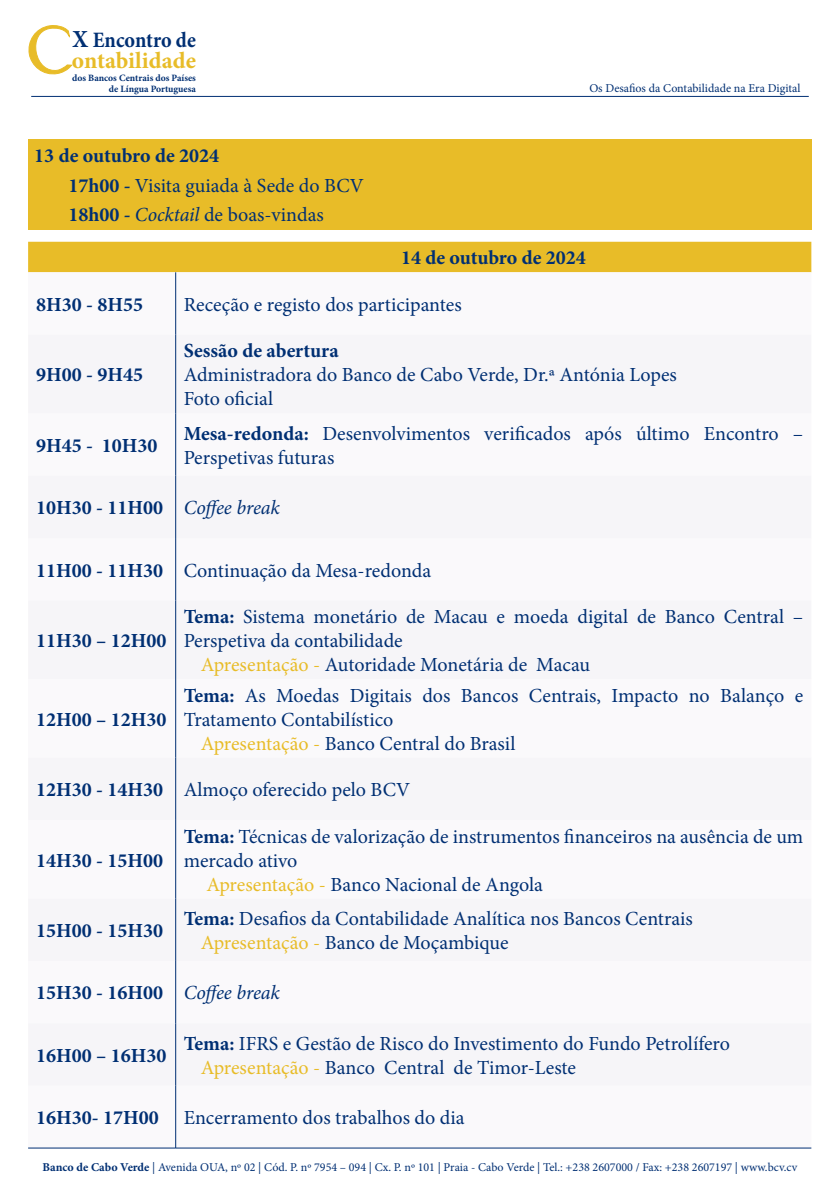
<style>
.page{position:relative;width:840px;height:1191px;background:#fff}
.page>*{position:absolute;margin:0;border:0;box-sizing:border-box;transform-origin:0 0}
.t1{font:700 23.4px "Minion Pro";color:#e8bc28}
.t2{font:700 22px "Minion Pro";letter-spacing:-.005em;color:#002f73;scale:.92 1}
.t3{font:20px/24px "Minion Pro";color:#002f73}
.t4{font:700 20px "Minion Pro";color:#002f73}
.t5{font:12px "Minion Pro";color:#002f73}
.t6{font:700 9.6px/11.6px "Minion Pro";color:#002f73;text-align:right}
.s1{font-size:24.6px}
.s2{font-weight:700}
.s3{font-style:italic}
.s4{font-weight:400;font-style:italic}
.s5{color:#e8bc28}
</style>
<div class="page">
<div style="left:29px;top:139px;width:782px;height:91px;background:#e8bc28"></div>
<div style="left:28px;top:242px;width:782px;height:30px;background:#e8bc28"></div>
<hr style="left:175px;top:272px;width:1px;height:63px;background:#002f73">
<hr style="left:175px;top:335px;width:1px;height:78px;background:#002f73">
<hr style="left:175px;top:413px;width:1px;height:62px;background:#002f73">
<hr style="left:175px;top:475px;width:1px;height:63px;background:#002f73">
<hr style="left:175px;top:538px;width:1px;height:62px;background:#002f73">
<hr style="left:175px;top:600px;width:1px;height:79px;background:#002f73">
<hr style="left:175px;top:679px;width:1px;height:78px;background:#002f73">
<hr style="left:175px;top:757px;width:1px;height:63px;background:#002f73">
<hr style="left:175px;top:820px;width:1px;height:78px;background:#002f73">
<hr style="left:175px;top:898px;width:1px;height:63px;background:#002f73">
<hr style="left:175px;top:961px;width:1px;height:62px;background:#002f73">
<hr style="left:175px;top:1023px;width:1px;height:62px;background:#002f73">
<hr style="left:175px;top:1085px;width:1px;height:63px;background:#002f73">
<hr style="left:28px;top:1147px;width:147px;height:1px;background:#002f73">
<hr style="left:175px;top:1147px;width:635px;height:1px;background:#002f73">
<svg style="left:28px;top:25px;width:44px;height:50px"></svg>
<hr style="left:31px;top:96px;width:777px;height:1px;background:#002f73">
<p class="t2" style="left:72px;top:24px;width:136px"><span class="s1">X</span> Encontro de</p>
<p class="t6" style="left:72px;top:72px;width:125px">dos Bancos Centrais dos Países de Língua Portuguesa</p>
<p class="t5" style="left:589px;top:80px;width:212px">Os Desafios da Contabilidade na Era Digital</p>
<p class="t1" style="left:72px;top:44px;width:125px">ontabilidade</p>
<p class="t3" style="left:68px;top:141px;width:297px;line-height:29.2px;text-indent:-34px"><span class="s2">13 de outubro de 2024<br>17h00 -</span> Visita guiada à Sede do BCV<br><span class="s2">18h00 -</span> <span class="s3">Cocktail</span> de boas-vindas</p>
<p class="t4" style="left:401px;top:244px;width:186px">14 de outubro de 2024</p>
<p class="t4" style="left:36px;top:290px;width:108px">8H30 - 8H55</p>
<p class="t3" style="left:183px;top:292px;width:279px">Receção e registo dos participantes</p>
<p class="t4" style="left:36px;top:361px;width:108px">9H00 - 9H45</p>
<p class="t4" style="left:183px;top:337px;width:156px">Sessão de abertura</p>
<p class="t3" style="left:183px;top:363px;width:494px">Administradora do Banco de Cabo Verde, Dr.ª Antónia Lopes<br>Foto oficial</p>
<p class="t3" style="left:183px;top:421px;width:620px"><span class="s2">Mesa-redonda:</span> Desenvolvimentos verificados após último Encontro –<br>Perspetivas futuras</p>
<p class="t4" style="left:36px;top:493px;width:245px">10H30 - 11H00 <span class="s4">Coffee break</span></p>
<p class="t4" style="left:36px;top:431px;width:123px">9H45 - 10H30</p>
<p class="t3" style="left:36px;top:558px;width:396px"><span class="s2">11H00 - 11H30</span> Continuação da Mesa-redonda</p>
<p class="t4" style="left:36px;top:626px;width:132px">11H30 – 12H00</p>
<p class="t3" style="left:183px;top:604px;width:620px"><span class="s2">Tema:</span> Sistema monetário de Macau e moeda digital de Banco Central –</p>
<p class="t3" style="left:183px;top:628px;width:220px">Perspetiva da contabilidade</p>
<p class="t3" style="left:200px;top:652px;width:390px"><span class="s5">Apresentação -</span> Autoridade Monetária de Macau</p>
<p class="t3" style="left:183px;top:683px;width:620px"><span class="s2">Tema:</span> As Moedas Digitais dos Bancos Centrais, Impacto no Balanço e</p>
<p class="t3" style="left:183px;top:707px;width:211px">Tratamento Contabilístico</p>
<p class="t3" style="left:200px;top:731px;width:316px"><span class="s5">Apresentação -</span> Banco Central do Brasil</p>
<p class="t3" style="left:36px;top:777px;width:375px"><span class="s2">12H30 - 14H30</span> Almoço oferecido pelo BCV</p>
<p class="t4" style="left:36px;top:705px;width:132px">12H00 – 12H30</p>
<p class="t4" style="left:36px;top:846px;width:128px">14H30 - 15H00</p>
<p class="t3" style="left:183px;top:824px;width:620px"><span class="s2">Tema:</span> Técnicas de valorização de instrumentos financeiros na ausência de um</p>
<p class="t3" style="left:183px;top:848px;width:115px">mercado ativo</p>
<p class="t3" style="left:206px;top:872px;width:338px"><span class="s5">Apresentação -</span> Banco Nacional de Angola</p>
<p class="t3" style="left:200px;top:906px;width:493px;text-indent:-17px"><span class="s2">Tema:</span> Desafios da Contabilidade Analítica nos Bancos Centrais<br><span class="s5">Apresentação -</span> Banco de Moçambique</p>
<p class="t4" style="left:36px;top:979px;width:245px">15H30 - 16H00 <span class="s4">Coffee break</span></p>
<p class="t4" style="left:36px;top:916px;width:128px">15H00 - 15H30</p>
<p class="t3" style="left:200px;top:1031px;width:530px;text-indent:-17px"><span class="s2">Tema:</span> IFRS e Gestão de Risco do Investimento do Fundo Petrolífero<br><span class="s5">Apresentação -</span> Banco Central de Timor-Leste</p>
<p class="t3" style="left:36px;top:1105px;width:430px"><span class="s2">16H30- 17H00</span> Encerramento dos trabalhos do dia</p>
<p class="t4" style="left:36px;top:1041px;width:132px">16H00 – 16H30</p>
<p class="t5" style="left:43px;top:1159px;width:756px"><span class="s2">Banco de Cabo Verde</span> | Avenida OUA, nº 02 | Cód. P. nº 7954 – 094 | Cx. P. nº 101 | Praia - Cabo Verde | Tel.: +238 2607000 / Fax: +238 2607197 | www.bcv.cv</p>
</div>
